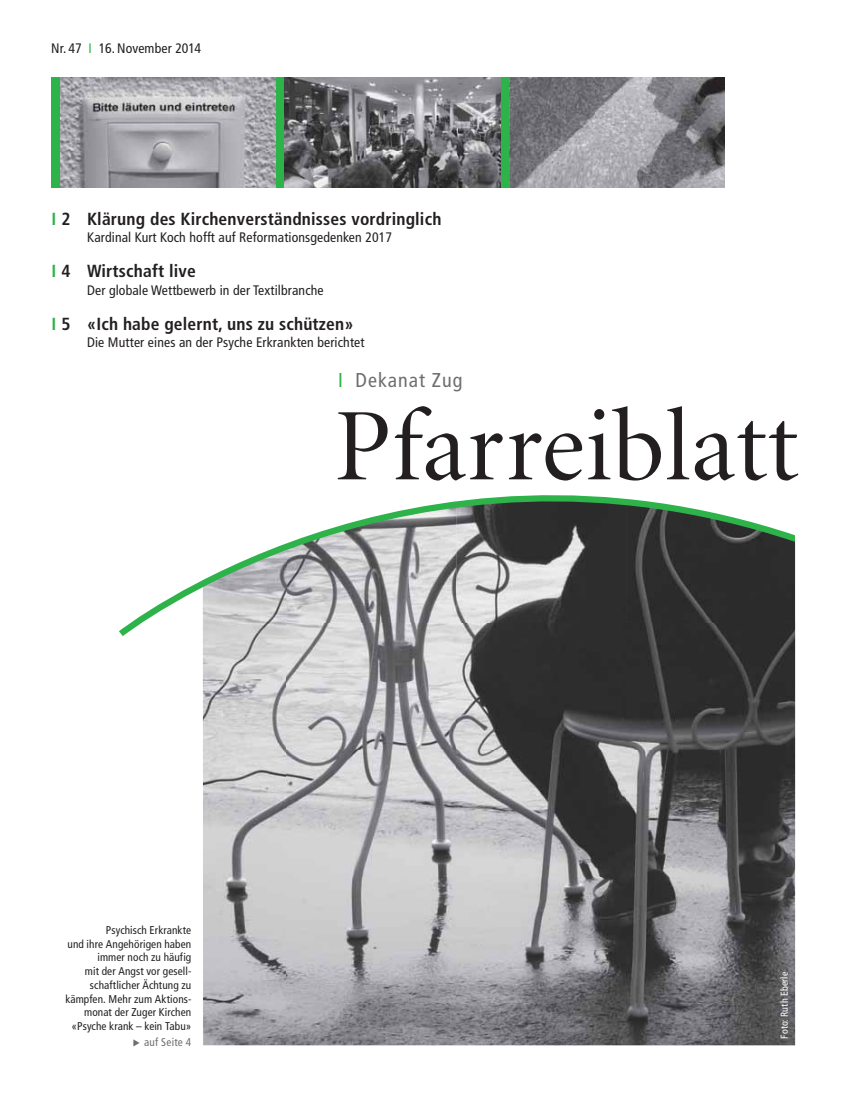
<style>
.page{position:relative;width:847px;height:1099px;background:#fff}
.page>*{position:absolute;margin:0;border:0;box-sizing:border-box;transform-origin:0 0}
.t1{font:103px "Minion Display";letter-spacing:.01em;color:#231f20}
.t2{font:condensed 20px "Frutiger LT Std";letter-spacing:.05em;color:#6d6e70}
.t3{font:700 condensed 17.5px "Frutiger LT Std";letter-spacing:.01em;color:#231f20}
.t4{font:condensed 13.75px "Frutiger LT Std";letter-spacing:.01em;color:#231f20}
.t5{font:condensed 11.25px/13.8px "Frutiger LT Std";letter-spacing:.01em;color:#231f20;text-align:right}
.t6{font:condensed 11.25px "Frutiger LT Std";letter-spacing:.02em;color:#6d6e70}
.t7{font:condensed 10px "Frutiger LT Std";letter-spacing:.015em;color:#fff}
.s1{color:#2db34a}
</style>
<div class="page">
<svg style="left:202px;top:640px;width:594px;height:406px;background:#8b8b8d"></svg>
<div style="left:51px;top:78px;width:9px;height:110px;background:#2db34a"></div>
<div style="left:276px;top:77px;width:8px;height:111px;background:#2db34a"></div>
<div style="left:500px;top:77px;width:9px;height:111px;background:#2db34a"></div>
<img style="left:284px;top:77px;width:216px;height:111px">
<img style="left:60px;top:77px;width:216px;height:111px">
<svg style="left:119px;top:495px;width:677px;height:145px"></svg>
<div style="left:795px;top:535px;width:6px;height:8px;background:#fff"></div>
<img style="left:509px;top:77px;width:216px;height:111px">
<p class="t4" style="left:51px;top:41px;width:151px">Nr. 47 <span class="s1">I</span> 16. November 2014</p>
<h3 class="t3" style="left:52px;top:210px;width:391px"><span class="s1">I</span> 2 Klärung des Kirchenverständnisses vordringlich</h3>
<p class="t4" style="left:87px;top:231px;width:307px">Kardinal Kurt Koch hofft auf Reformationsgedenken 2017</p>
<h3 class="t3" style="left:52px;top:262px;width:146px"><span class="s1">I</span> 4 Wirtschaft live</h3>
<p class="t4" style="left:87px;top:283px;width:238px">Der globale Wettbewerb in der Textilbranche</p>
<h3 class="t3" style="left:52px;top:315px;width:303px"><span class="s1">I</span> 5 «Ich habe gelernt, uns zu schützen»</h3>
<p class="t4" style="left:87px;top:336px;width:279px">Die Mutter eines an der Psyche Erkrankten berichtet</p>
<h2 class="t2" style="left:338px;top:371px;width:126px"><span class="s1">I</span> Dekanat Zug</h2>
<h1 class="t1" style="left:334px;top:406px;width:465px">Pfarreiblatt</h1>
<p class="t5" style="left:65px;top:923px;width:127px">Psychisch Erkrankte<br>und ihre Angehörigen haben immer noch zu häufig<br>mit der Angst vor gesell&shy;schaftlicher Ächtung zu kämpfen. Mehr zum Aktions&shy;monat der Zuger Kirchen «Psyche krank – kein Tabu»</p>
<p class="t6" style="left:144px;top:1036px;width:48px">auf Seite 4</p>
<p class="t7" style="left:779px;top:1038px;width:68px;rotate:-90deg">Foto: Ruth Eberle</p>
</div>
